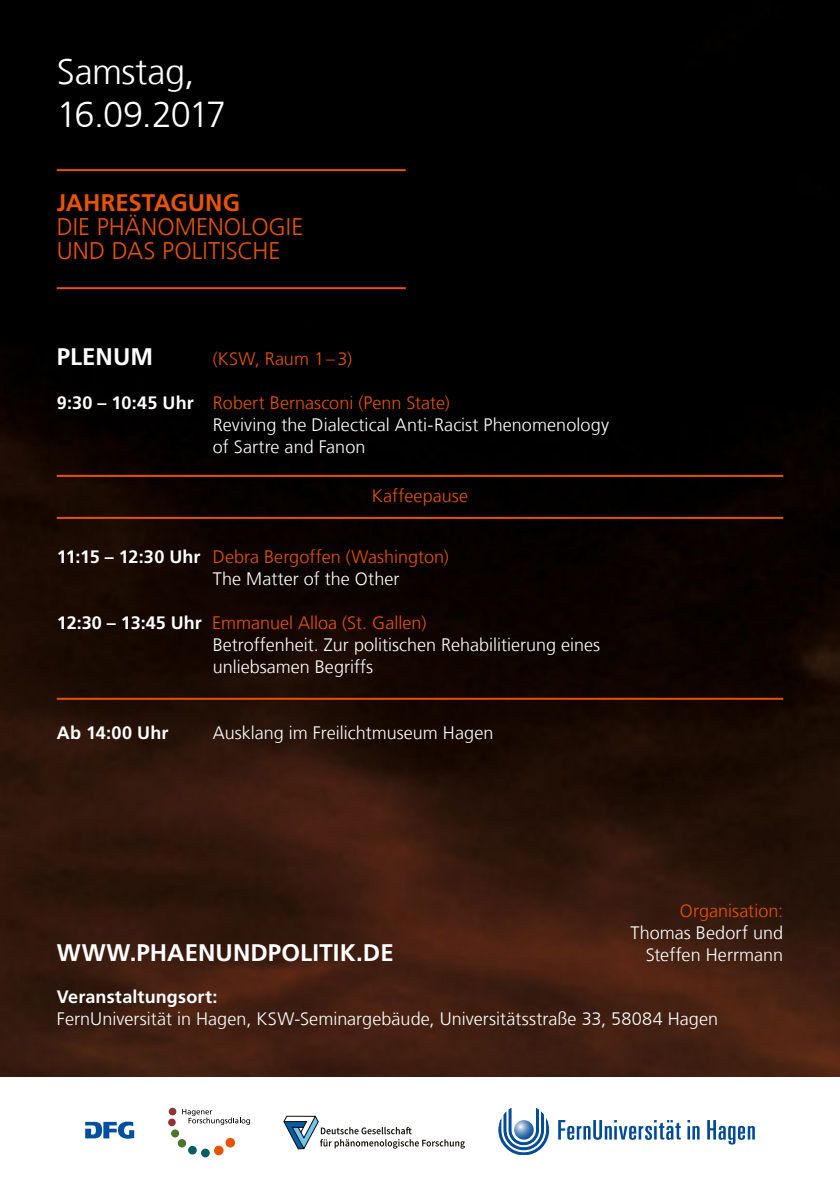
<style>
.page{position:relative;width:840px;height:1191px;background:#fff}
.page>*{position:absolute;margin:0;border:0;box-sizing:border-box;transform-origin:0 0}
.t1{font:300 36px/43.2px "Frutiger LT Com";letter-spacing:-.015em;color:#fff}
.t2{font:300 24px/24px "Frutiger LT Com";letter-spacing:.005em;color:#e75300}
.t3{font:700 24px "Frutiger LT Com";letter-spacing:.005em;color:#fff}
.t4{font:700 24px "Frutiger LT Com";color:#e75300}
.t5{font:300 18px/22px "Frutiger LT Com";color:#fff}
.t6{font:300 18px/22px "Frutiger LT Com";letter-spacing:.005em;color:#e75300}
.t7{font:700 18px "Frutiger LT Com";letter-spacing:.01em;color:#fff}
.s1{font-weight:700}
.s2{color:#e75300}
.s3{font-weight:700;color:#fff}
.s4{color:#fff}
</style>
<div class="page">
<img style="left:0;top:0;width:839px;height:1077px">
<hr style="left:57px;top:169px;width:348px;height:2px;background:#e75300">
<hr style="left:57px;top:287px;width:348px;height:2px;background:#e75300">
<hr style="left:57px;top:475px;width:725px;height:2px;background:#e75300">
<hr style="left:57px;top:698px;width:725px;height:2px;background:#e75300">
<hr style="left:57px;top:517px;width:725px;height:2px;background:#e75300">
<svg style="left:225px;top:1137px;width:10px;height:10px"></svg>
<div style="left:214px;top:1145px;width:9px;height:10px;background:#e75300;border-radius:50%"></div>
<div style="left:201px;top:1148px;width:9px;height:9px;background:#005e62;border-radius:50%"></div>
<div style="left:188px;top:1145px;width:9px;height:9px;background:#005e62;border-radius:50%"></div>
<div style="left:178px;top:1139px;width:8px;height:8px;background:#4a7628;border-radius:50%"></div>
<div style="left:171px;top:1129px;width:8px;height:8px;background:#4a7628;border-radius:50%"></div>
<div style="left:168px;top:1118px;width:8px;height:8px;background:#933235;border-radius:50%"></div>
<div style="left:169px;top:1107px;width:7px;height:8px;background:#933235;border-radius:50%"></div>
<svg style="left:182px;top:1109px;width:68px;height:16px"></svg>
<svg style="left:85px;top:1121px;width:49px;height:17px"></svg>
<svg style="left:558px;top:1120px;width:196px;height:24px"></svg>
<svg style="left:498px;top:1108px;width:50px;height:47px"></svg>
<svg style="left:514px;top:1120px;width:19px;height:19px"></svg>
<svg style="left:283px;top:1116px;width:181px;height:33px"></svg>
<h1 class="t1" style="left:57px;top:50px;width:171px">Samstag,<br>16.09.2017</h1>
<h2 class="t4" style="left:57px;top:189px;width:185px">JAHRESTAGUNG</h2>
<h2 class="t2" style="left:57px;top:215px;width:248px">DIE PHÄNOMENOLOGIE<br>UND DAS POLITISCHE</h2>
<h2 class="t3" style="left:57px;top:342px;width:98px">PLENUM</h2>
<p class="t6" style="left:213px;top:348px;width:141px">(KSW, Raum 1–3)</p>
<p class="t5" style="left:213px;top:392px;width:397px;text-indent:-156px"><span class="s1">9:30 – 10:45 Uhr</span> <span class="s2">Robert Bernasconi (Penn State)<br></span>Reviving the Dialectical Anti-Racist Phenomenology of Sartre and Fanon</p>
<p class="t6" style="left:372px;top:485px;width:97px">Kaffeepause</p>
<p class="t6" style="left:213px;top:546px;width:237px;text-indent:-156px"><span class="s3">11:15 – 12:30 Uhr</span> Debra Bergoffen (Washington)<br><span class="s4">The Matter of the Other</span></p>
<p class="t5" style="left:213px;top:612px;width:389px;text-indent:-156px"><span class="s1">12:30 – 13:45 Uhr</span> <span class="s2">Emmanuel Alloa (St. Gallen)<br></span>Betroffenheit. Zur politischen Rehabilitierung eines unliebsamen Begriffs</p>
<p class="t7" style="left:57px;top:722px;width:113px">Ab 14:00 Uhr</p>
<p class="t5" style="left:213px;top:722px;width:282px">Ausklang im Freilichtmuseum Hagen</p>
<h2 class="t3" style="left:57px;top:938px;width:338px">WWW.PHAENUNDPOLITIK.DE</h2>
<p class="t6" style="left:679px;top:900px;width:105px">Organisation:</p>
<p class="t5" style="left:630px;top:922px;width:154px;text-align:right">Thomas Bedorf und<br>Steffen Herrmann</p>
<p class="t7" style="left:57px;top:986px;width:162px">Veranstaltungsort:</p>
<p class="t5" style="left:57px;top:1008px;width:662px">FernUniversität in Hagen, KSW-Seminargebäude, Universitätsstraße 33, 58084 Hagen</p>
</div>
